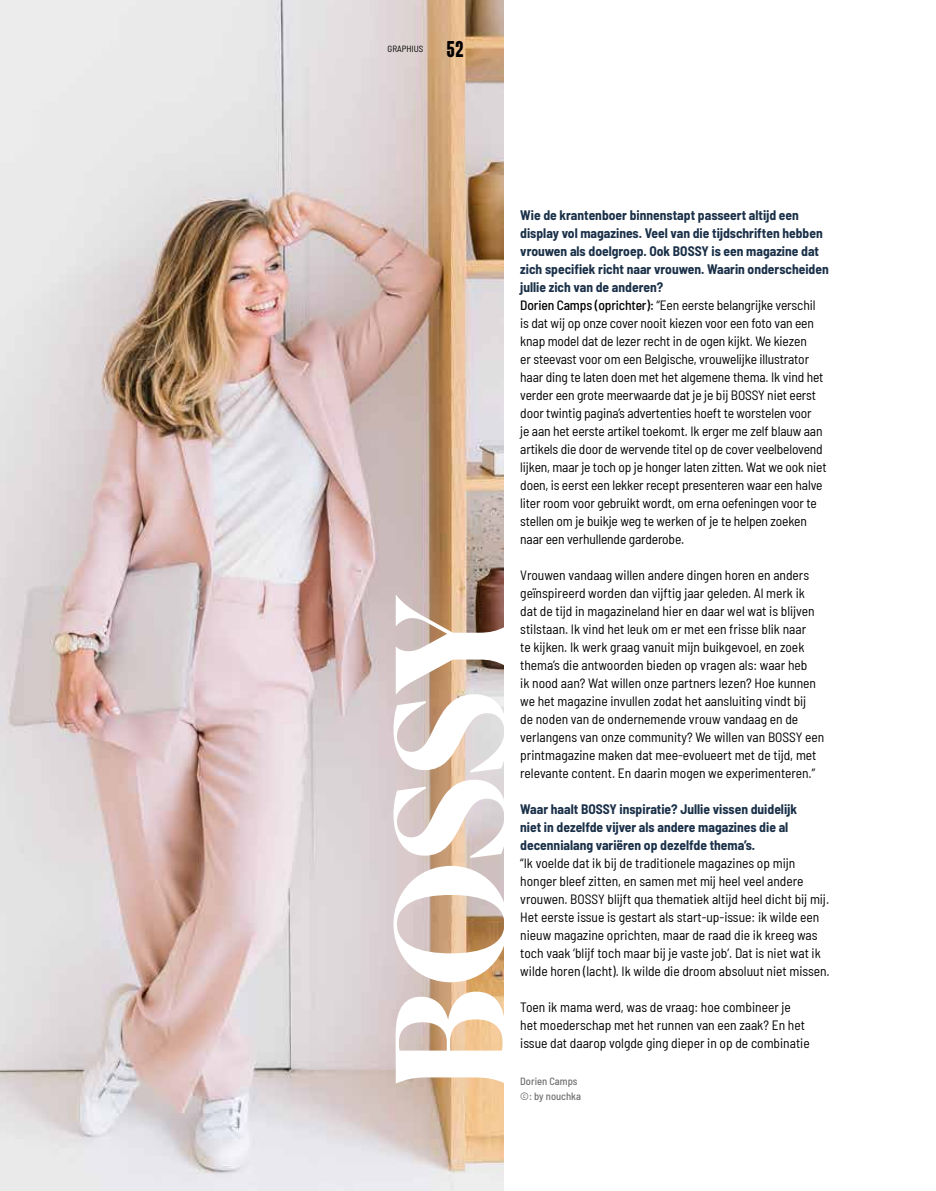
<style>
.page{position:relative;width:936px;height:1191px;background:#fff}
.page>*{position:absolute;margin:0;border:0;box-sizing:border-box;transform-origin:0 0}
.t1{font:700 150px "Canela";letter-spacing:-.015em;color:#fff}
.t2{font:21px "Tabloid Press JNL";color:#000}
.t3{font:semi-condensed 13.5px/18px "Barlow";letter-spacing:-.005em;color:#000}
.t4{font:700 semi-condensed 13.5px/18px "Barlow";color:#1b3149}
.t5{font:500 semi-condensed 10.5px "Barlow";color:#6f7070}
.t6{font:semi-condensed 9px "Barlow";color:#000}
.s1{font-weight:700;color:#1b3149}
.s2{font-weight:500}
</style>
<div class="page">
<img style="left:0;top:0;width:503px;height:1191px">
<p class="t6" style="left:387px;top:42px;width:37px">GRAPHIUS</p>
<h2 class="t2" style="left:446px;top:37px;width:19px">52</h2>
<h1 class="t1" style="left:333px;top:1089px;width:496px;rotate:-90deg">BOSSY</h1>
<p class="t3" style="left:520px;top:205px;width:310px"><span class="s1">Wie de krantenboer binnenstapt passeert altijd een display vol magazines. Veel van die tijdschriften hebben vrouwen als doelgroep. Ook BOSSY is een magazine dat zich specifiek richt naar vrouwen. Waarin onderscheiden jullie zich van de anderen?<br></span><span class="s2">Dorien Camps (oprichter):</span> “Een eerste belangrijke verschil<br>is dat wij op onze cover nooit kiezen voor een foto van een knap model dat de lezer recht in de ogen kijkt. We kiezen<br>er steevast voor om een Belgische, vrouwelijke illustrator haar ding te laten doen met het algemene thema. Ik vind het verder een grote meerwaarde dat je je bij BOSSY niet eerst door twintig pagina’s advertenties hoeft te worstelen voor<br>je aan het eerste artikel toekomt. Ik erger me zelf blauw aan artikels die door de wervende titel op de cover veelbelovend lijken, maar je toch op je honger laten zitten. Wat we ook niet doen, is eerst een lekker recept presenteren waar een halve liter room voor gebruikt wordt, om erna oefeningen voor te stellen om je buikje weg te werken of je te helpen zoeken naar een verhullende garderobe.</p>
<p class="t3" style="left:520px;top:565px;width:306px">Vrouwen vandaag willen andere dingen horen en anders geïnspireerd worden dan vijftig jaar geleden. Al merk ik dat de tijd in magazineland hier en daar wel wat is blijven stilstaan. Ik vind het leuk om er met een frisse blik naar<br>te kijken. Ik werk graag vanuit mijn buikgevoel, en zoek thema’s die antwoorden bieden op vragen als: waar heb<br>ik nood aan? Wat willen onze partners lezen? Hoe kunnen we het magazine invullen zodat het aansluiting vindt bij<br>de noden van de ondernemende vrouw vandaag en de verlangens van onze community? We willen van BOSSY een printmagazine maken dat mee-evolueert met de tijd, met relevante content. En daarin mogen we experimenteren.”</p>
<p class="t4" style="left:520px;top:799px;width:278px">Waar haalt BOSSY inspiratie? Jullie vissen duidelijk niet in dezelfde vijver als andere magazines die al decennialang variëren op dezelfde thema’s.</p>
<p class="t3" style="left:520px;top:853px;width:311px">“Ik voelde dat ik bij de traditionele magazines op mijn honger bleef zitten, en samen met mij heel veel andere vrouwen. BOSSY blijft qua thematiek altijd heel dicht bij mij.<br>Het eerste issue is gestart als start-up-issue: ik wilde een nieuw magazine oprichten, maar de raad die ik kreeg was toch vaak ‘blijf toch maar bij je vaste job’. Dat is niet wat ik wilde horen (lacht). Ik wilde die droom absoluut niet missen.</p>
<p class="t3" style="left:520px;top:997px;width:291px">Toen ik mama werd, was de vraag: hoe combineer je het moederschap met het runnen van een zaak? En het issue dat daarop volgde ging dieper in op de combinatie</p>
<p class="t5" style="left:520px;top:1073px;width:59px">Dorien Camps</p>
<p class="t5" style="left:520px;top:1088px;width:62px">©: by nouchka</p>
</div>
